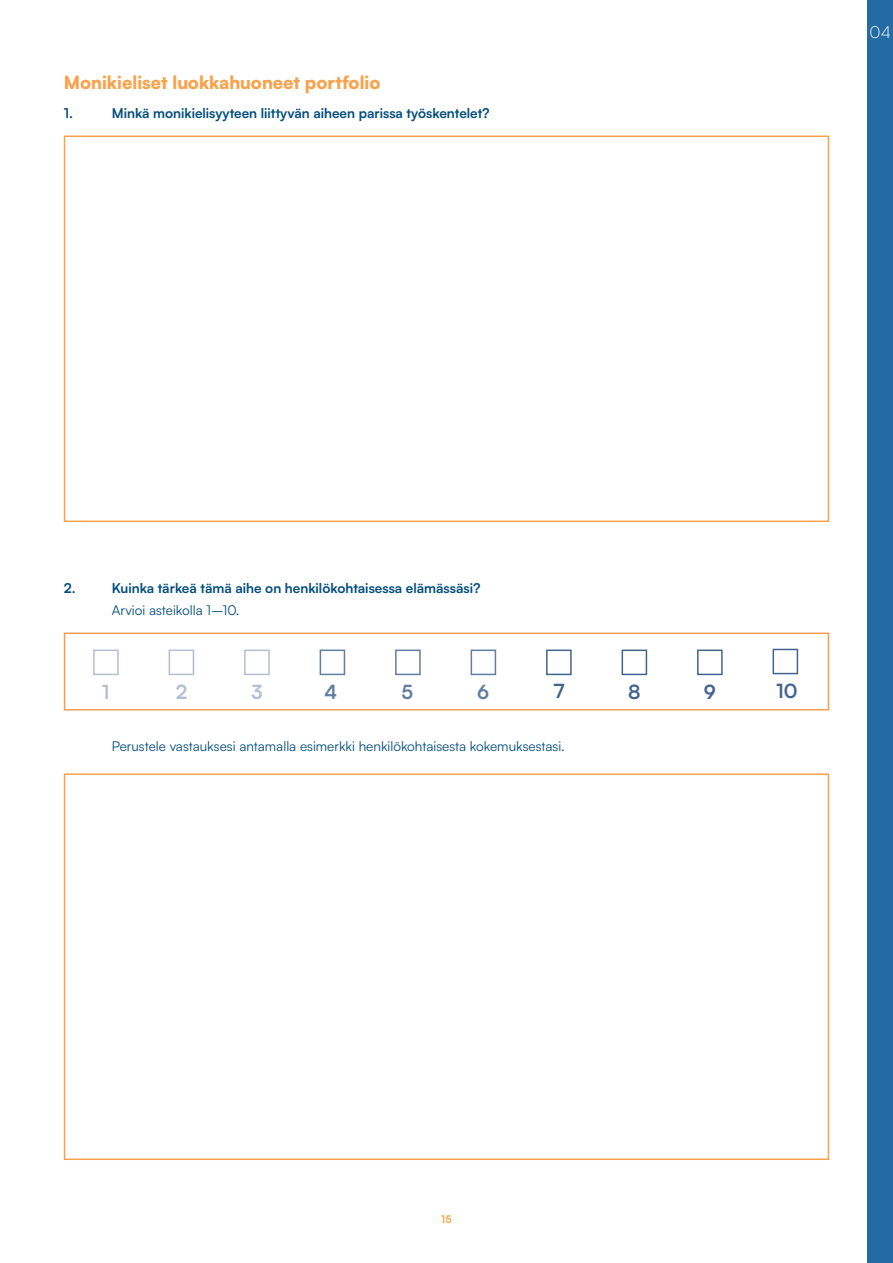
<style>
.page{position:relative;width:893px;height:1263px;background:#fff}
.page>*{position:absolute;margin:0;border:0;box-sizing:border-box;transform-origin:0 0}
.t1{font:700 19.5px "Satoshi";color:#42648e}
.t2{font:700 19.5px "Satoshi";color:#b2bfd2}
.t3{font:700 19.5px "Satoshi";color:#637da2}
.Überschrift{font:900 18px "Satoshi";color:#f8a24c}
.t4{font:300 16.5px "Satoshi";color:#fff}
.Zwischenabsatz_blau{font:700 13.5px "Satoshi";color:#024d7e}
.t5{font:13.5px "Satoshi";color:#024d7e}
.t6{font:700 10.5px "Satoshi";color:#f8a24c}
</style>
<div class="page">
<div style="left:64px;top:135px;width:765px;height:387px;border:2px solid #f8a24c"></div>
<div style="left:64px;top:632px;width:765px;height:78px;border:2px solid #f89d50"></div>
<div style="left:93px;top:649px;width:26px;height:26px;border:2px solid #b2bfd2"></div>
<div style="left:169px;top:649px;width:25px;height:26px;border:2px solid #b2bfd2"></div>
<div style="left:244px;top:649px;width:26px;height:26px;border:2px solid #b2bfd2"></div>
<div style="left:320px;top:649px;width:25px;height:26px;border:2px solid #637da2"></div>
<div style="left:471px;top:649px;width:25px;height:26px;border:2px solid #637da2"></div>
<div style="left:395px;top:649px;width:26px;height:26px;border:2px solid #637da2"></div>
<div style="left:546px;top:649px;width:26px;height:26px;border:2px solid #42648e"></div>
<div style="left:622px;top:649px;width:25px;height:26px;border:2px solid #42648e"></div>
<div style="left:697px;top:649px;width:26px;height:26px;border:2px solid #42648e"></div>
<div style="left:772px;top:649px;width:26px;height:25px;border:2px solid #42648e"></div>
<div style="left:64px;top:773px;width:765px;height:387px;border:2px solid #f8a24c"></div>
<div style="left:867px;top:0;width:26px;height:1263px;background:#236ba3"></div>
<p class="Überschrift" style="left:64px;top:69px;width:318px">Monikieliset luokkahuoneet portfolio</p>
<p class="Zwischenabsatz_blau" style="left:64px;top:103px;width:11px">1.</p>
<p class="Zwischenabsatz_blau" style="left:112px;top:103px;width:379px">Minkä monikielisyyteen liittyvän aiheen parissa työskentelet?</p>
<p class="t4" style="left:870px;top:21px;width:23px">04</p>
<p class="Zwischenabsatz_blau" style="left:64px;top:578px;width:14px">2.</p>
<p class="Zwischenabsatz_blau" style="left:112px;top:578px;width:370px">Kuinka tärkeä tämä aihe on henkilökohtaisessa elämässäsi?</p>
<p class="t5" style="left:112px;top:601px;width:129px">Arvioi asteikolla 1–10.</p>
<p class="t2" style="left:102px;top:677px;width:9px">1</p>
<p class="t2" style="left:176px;top:677px;width:13px">2</p>
<p class="t2" style="left:251px;top:677px;width:13px">3</p>
<p class="t3" style="left:325px;top:677px;width:14px">4</p>
<p class="t3" style="left:401px;top:677px;width:13px">5</p>
<p class="t3" style="left:477px;top:677px;width:14px">6</p>
<p class="t1" style="left:554px;top:677px;width:12px">7</p>
<p class="t1" style="left:628px;top:677px;width:14px">8</p>
<p class="t1" style="left:704px;top:678px;width:14px">9</p>
<p class="t1" style="left:776px;top:677px;width:23px">10</p>
<p class="t5" style="left:112px;top:737px;width:455px">Perustele vastauksesi antamalla esimerkki henkilökohtaisesta kokemuksestasi.</p>
<p class="t6" style="left:441px;top:1211px;width:12px">15</p>
</div>
